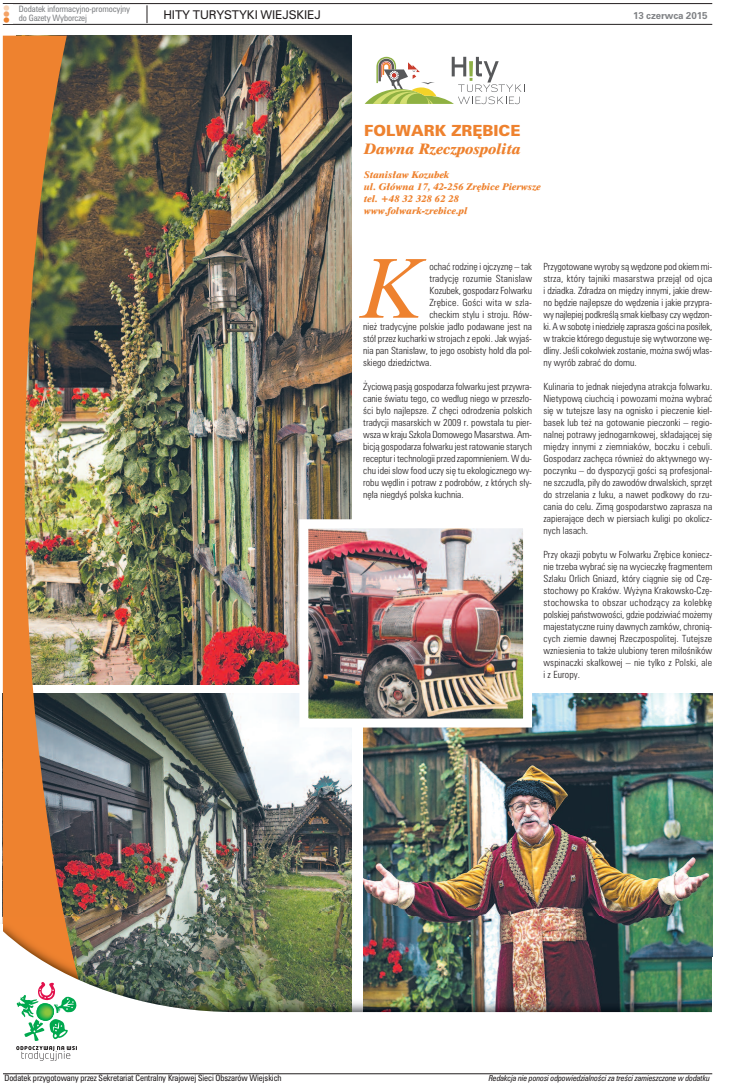
<style>
.page{position:relative;width:752px;height:1092px;background:#fff}
.page>*{position:absolute;margin:0;border:0;box-sizing:border-box;transform-origin:0 0}
.t1{font:italic 80.5px "Dutch 801 Rm PL";color:#ee822f}
.t2{font:italic 14px "Dutch 801 X Bd PL";color:#ee822f}
.t3{font:14px "Zurich Blk PL";color:#ee822f}
.t4{font:11px "Zurich PL";letter-spacing:-.015em;color:#231f20}
.t5{font:9px/12px "Zurich Lt Cn PL";color:#231f20;text-align:justify}
.t6{font:italic 9px/12px "Dutch 801 X Bd PL";color:#ee822f}
.t7{font:9px "Zurich Lt Cn PL";letter-spacing:.02em;color:#231f20}
.t8{font:700 9px "Zurich PL";letter-spacing:-.015em;color:#808285}
.t9{font:8px "Zurich Cn PL";letter-spacing:-.01em;color:#231f20}
.t10{font:8px/9px "Zurich Cn PL";letter-spacing:-.01em;color:#808285}
.t11{font:italic 7.5px "Zurich Cn PL";letter-spacing:-.01em;color:#231f20}
.t12{font:7.5px "Dixieland";color:#ee822f}
.s1{color:#f4a367}
.s2{color:#fad4b5}
</style>
<div class="page">
<img style="left:91px;top:36px;width:260px;height:648px">
<img style="left:91px;top:693px;width:260px;height:223px">
<img style="left:363px;top:693px;width:348px;height:223px">
<img style="left:3px;top:36px;width:88px;height:880px">
<hr style="left:3px;top:3px;width:708px;height:1px;background:#231f20">
<hr style="left:3px;top:24px;width:708px;height:1px;background:#231f20">
<svg style="left:147px;top:5px;width:1px;height:18px"></svg>
<img style="left:91px;top:916px;width:260px;height:15px">
<img style="left:363px;top:916px;width:348px;height:15px">
<img style="left:3px;top:916px;width:88px;height:15px">
<img style="left:3px;top:931px;width:708px;height:130px">
<hr style="left:3px;top:1073px;width:708px;height:1px;background:#231f20">
<svg style="left:16px;top:981px;width:61px;height:79px"></svg>
<svg style="left:364px;top:57px;width:158px;height:47px"></svg>
<img style="left:309px;top:529px;width:212px;height:188px">
<div style="left:299px;top:519px;width:232px;height:208px;border:9px solid #fff"></div>
<p class="t12" style="left:2px;top:23px;width:19px;rotate:-90deg">l<span class="s1">l</span><span class="s2">l</span></p>
<p class="t10" style="left:19px;top:5px;width:113px">Dodatek informacyjno-promocyjny do Gazety Wyborczej</p>
<p class="t4" style="left:163px;top:9px;width:159px">HITY TURYSTYKI WIEJSKIEJ</p>
<p class="t8" style="left:633px;top:11px;width:76px">13 czerwca 2015</p>
<h2 class="t3" style="left:364px;top:123px;width:158px">FOLWARK ZRĘBICE</h2>
<h2 class="t2" style="left:364px;top:141px;width:158px">Dawna Rzeczpospolita</h2>
<p class="t6" style="left:364px;top:169px;width:178px">Stanisław Kozubek<br>ul. Główna 17, 42-256 Zrębice Pierwsze tel. +48 32 328 62 28 www.folwark-zrebice.pl</p>
<h1 class="t1" style="left:363px;top:243px;width:59px">K</h1>
<p class="t5" style="left:429px;top:260px;width:104px">ochać rodzinę i ojczyznę – tak</p>
<p class="t7" style="left:429px;top:273px;width:104px">tradycję rozumie Stanisław</p>
<p class="t5" style="left:429px;top:284px;width:104px">Kozubek, gospodarz Folwarku</p>
<p class="t7" style="left:429px;top:297px;width:104px">Zrębice. Gości wita w szla-</p>
<p class="t5" style="left:429px;top:308px;width:104px">checkim stylu i stroju. Rów-</p>
<p class="t5" style="left:363px;top:320px;width:170px">nież tradycyjne polskie jadło podawane jest na</p>
<p class="t5" style="left:363px;top:332px;width:170px">stół przez kucharki w strojach z epoki. Jak wyjaś-</p>
<p class="t5" style="left:363px;top:344px;width:170px">nia pan Stanisław, to jego osobisty hołd dla pol-</p>
<p class="t5" style="left:363px;top:356px;width:70px">skiego dziedzictwa.</p>
<p class="t5" style="left:363px;top:380px;width:170px">Życiową pasją gospodarza folwarku jest przywra&shy;canie światu tego, co według niego w przeszło&shy;ści było najlepsze. Z chęci odrodzenia polskich tradycji masarskich w 2009 r. powstała tu pier&shy;wsza w kraju Szkoła Domowego Masarstwa. Am&shy;bicją gospodarza folwarku jest ratowanie starych receptur i technologii przed zapomnieniem. W du&shy;chu idei slow food uczy się tu ekologicznego wy&shy;robu wędlin i potraw z podrobów, z których sły&shy;nęła niegdyś polska kuchnia.</p>
<p class="t5" style="left:543px;top:260px;width:170px">Przygotowane wyroby są wędzone pod okiem mi&shy;strza, który tajniki masarstwa przejął od ojca i dziadka. Zdradza on między innymi, jakie drew&shy;no będzie najlepsze do wędzenia i jakie przypra&shy;wy najlepiej podkreślą smak kiełbasy czy wędzon&shy;ki. A w sobotę i niedzielę zaprasza gości na posiłek, w trakcie którego degustuje się wytworzone wę&shy;dliny. Jeśli cokolwiek zostanie, można swój włas&shy;ny wyrób zabrać do domu.</p>
<p class="t5" style="left:543px;top:380px;width:170px">Kulinaria to jednak niejedyna atrakcja folwarku.<br>Nietypową ciuchcią i powozami można wybrać się w tutejsze lasy na ognisko i pieczenie kieł&shy;basek lub też na gotowanie pieczonki – regio&shy;nalnej potrawy jednogarnkowej, składającej się między innymi z ziemniaków, boczku i cebuli.<br>Gospodarz zachęca również do aktywnego wy&shy;poczynku – do dyspozycji gości są profesjonal&shy;ne szczudła, piły do zawodów drwalskich, sprzęt do strzelania z łuku, a nawet podkowy do rzu&shy;cania do celu. Zimą gospodarstwo zaprasza na zapierające dech w piersiach kuligi po okolicz&shy;nych lasach.</p>
<p class="t5" style="left:543px;top:548px;width:170px">Przy okazji pobytu w Folwarku Zrębice koniecz&shy;nie trzeba wybrać się na wycieczkę fragmentem Szlaku Orlich Gniazd, który ciągnie się od Czę&shy;stochowy po Kraków. Wyżyna Krakowsko-Czę&shy;stochowska to obszar uchodzący za kolebkę polskiej państwowości, gdzie podziwiać możemy majestatyczne ruiny dawnych zamków, chronią&shy;cych ziemie dawnej Rzeczpospolitej. Tutejsze wzniesienia to także ulubiony teren miłośników wspinaczki skałkowej – nie tylko z Polski, ale i z Europy.</p>
<p class="t9" style="left:4px;top:1073px;width:278px">Dodatek przygotowany przez Sekretariat Centralny Krajowej Sieci Obszarów Wiejskich</p>
<p class="t11" style="left:488px;top:1074px;width:222px">Redakcja nie ponosi odpowiedzialności za treści zamieszczone w dodatku</p>
</div>
